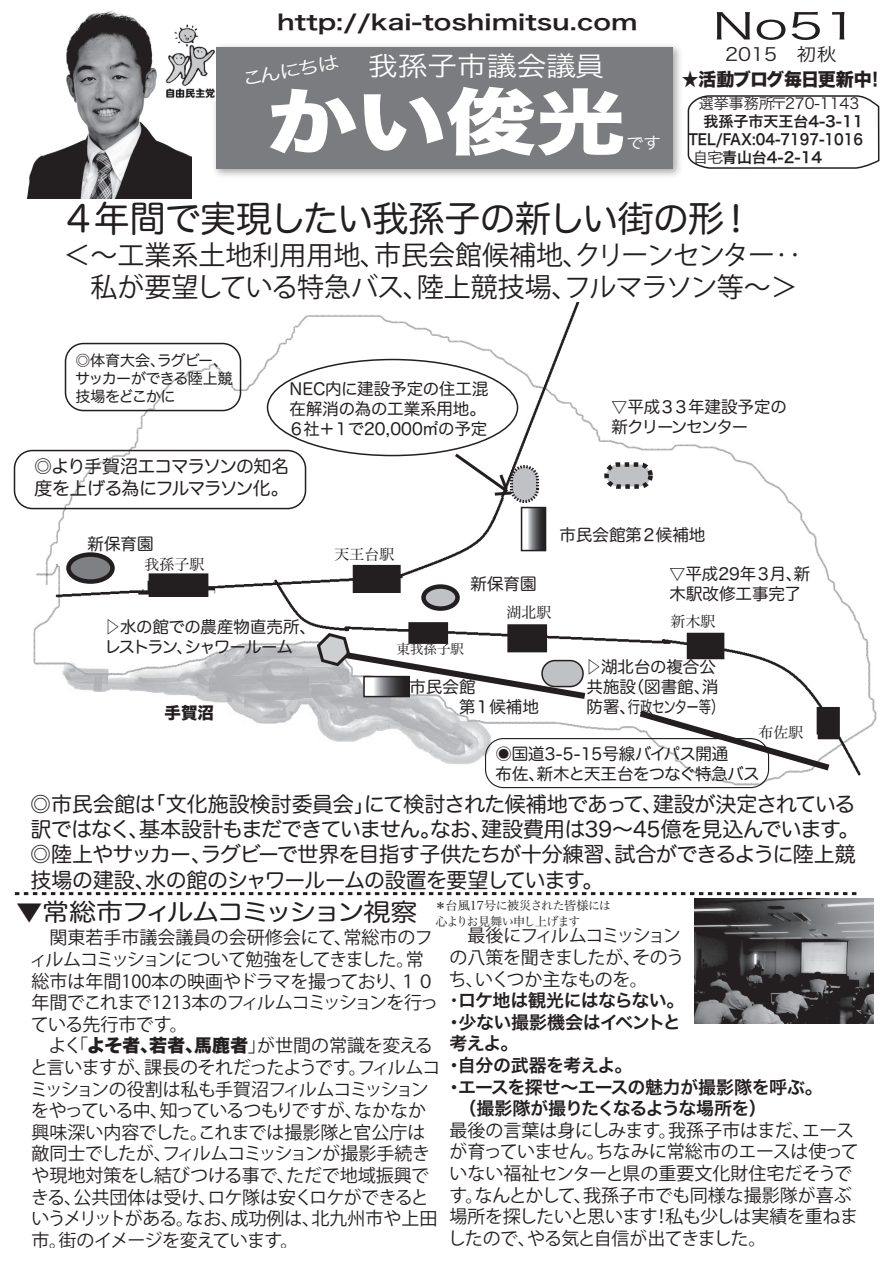
<style>
.page{position:relative;width:893px;height:1263px;background:#fff}
.page>*{position:absolute;margin:0;border:0;box-sizing:border-box;transform-origin:0 0}
.t1{font:72px "Hira Kaku Std W8";color:#fff;scale:1.25 1}
.t2{font:36px "Hira Maru Pro N W4";letter-spacing:-.025em;color:#231f20}
.t3{font:36px "HG Gothic E 83 pv RKSJ H";color:#231f20;scale:1.5 1}
.t4{font:27px/32.4px "Koz Go Pro";color:#231f20}
.t5{font:27px "Hira Kaku Pro W3";color:#fff;scale:1.1 1}
.t6{font:24.3px "Hira Maru Pro N W4";letter-spacing:-.085em;color:#231f20;scale:1.11 1}
.t7{font:21px/25.2px "Hira Maru Pro N W4";letter-spacing:-.03em;color:#231f20}
.t8{font:21px "Hira Kaku Pro W6";color:#231f20;scale:1.25 1}
.t9{font:18px/21.6px "Koz Go Pro";letter-spacing:-.02em;color:#231f20}
.t10{font:18px/21.6px "Hira Kaku Pro W6";letter-spacing:-.035em;color:#231f20}
.t11{font:18px/21.6px "Koz Go Pro";letter-spacing:-.05em;color:#231f20}
.t12{font:18px/21.6px "Hira Maru Pro N W4";letter-spacing:-.06em;color:#231f20}
.t13{font:18px "Hira Kaku Std W8";letter-spacing:-.03em;color:#231f20;scale:.9 1}
.t14{font:18px "HGS Gothic E 83 pv RKSJ H";color:#231f20;scale:1.1 1}
.t15{font:18px "DF Maru Gothic SB MP 83 pv RKSJ H";color:#fff;scale:1.25 1}
.t16{font:16.5px/19.8px "Hira Maru Pro W4";color:#231f20}
.t17{font:16.5px/19.8px "Hira Maru Pro N W4";letter-spacing:-.02em;color:#231f20}
.t18{font:16.5px/19.8px "Hira Maru Pro W4";letter-spacing:-.07em;color:#231f20}
.t19{font:16.5px/19.8px "Hira Maru Pro N W4";color:#231f20}
.t20{font:16.5px "Hira Kaku Std W8";color:#231f20}
.t21{font:16.5px "Hira Kaku Pro W3";color:#fff;scale:1.1 1}
.t22{font:15px/18px "Hira Maru Pro N W4";letter-spacing:-.045em;color:#231f20}
.t23{font:15px "Hira Kaku Pro N W6";color:#231f20}
.t24{font:15px "Hira Kaku Pro W6";color:#231f20;scale:.9 1}
.t25{font:15px "Hira Min Pro W3";color:#231f20}
.t26{font:15px "Hira Kaku Pro W3";color:#231f20}
.t27{font:13.5px "Hira Min Pro W3";color:#231f20}
.t28{font:12.15px/16.2px "Hira Min Pro W3";letter-spacing:-.055em;color:#231f20}
.s1{font-family:"DF Maru Gothic SB MP 83 pv RKSJ H"}
.s2{font-family:"Hira Kaku Pro W3"}
.s3{font-family:"Hira Kaku Std W8"}
.s4{font-family:"Koz Go Pro"}
</style>
<div class="page">
<img style="left:214px;top:45px;width:466px;height:131px">
<div style="left:217px;top:47px;width:456px;height:122px;background:#7a7c7f"></div>
<svg style="left:687px;top:95px;width:193px;height:74px"></svg>
<svg style="left:15px;top:892px;width:842px;height:3px"></svg>
<img style="left:694px;top:899px;width:179px;height:125px">
<img style="left:30px;top:303px;width:847px;height:483px">
<div style="left:512px;top:467px;width:26px;height:35px;background:#c0c1c4;border-radius:13px"></div>
<div style="left:510px;top:465px;width:29px;height:38px;border:3px dashed #231f20;border-radius:13px"></div>
<div style="left:606px;top:464px;width:45px;height:22px;background:#c0c1c4;border-radius:11px"></div>
<div style="left:604px;top:462px;width:49px;height:27px;border:4px dashed #231f20;border-radius:11px"></div>
<svg style="left:524px;top:510px;width:19px;height:38px"></svg>
<div style="left:521px;top:507px;width:25px;height:44px;border:2px solid #231f20"></div>
<svg style="left:453px;top:451px;width:60px;height:46px"></svg>
<svg style="left:69px;top:554px;width:43px;height:27px"></svg>
<div style="left:66px;top:552px;width:49px;height:32px;border:4px solid #231f20;border-radius:50%"></div>
<svg style="left:423px;top:586px;width:35px;height:22px"></svg>
<div style="left:421px;top:584px;width:39px;height:27px;border:4px solid #231f20;border-radius:50%"></div>
<div style="left:133px;top:598px;width:78px;height:14px;background:#fff"></div>
<div style="left:65px;top:343px;width:176px;height:68px;border:2px solid #231f20;border-radius:18px"></div>
<svg style="left:633px;top:706px;width:203px;height:69px"></svg>
<svg style="left:315px;top:631px;width:277px;height:72px"></svg>
<div style="left:14px;top:450px;width:292px;height:59px;border:2px solid #231f20;border-radius:18px"></div>
<div style="left:485px;top:738px;width:284px;height:50px;border:1px solid #231f20;border-radius:18px"></div>
<img style="left:26px;top:11px;width:166px;height:188px">
<img style="left:164px;top:24px;width:51px;height:77px">
<h2 class="t3" style="left:658px;top:-6px;width:135px">　No51</h2>
<p class="t14" style="left:676px;top:38px;width:147px"><span class="s1">　　</span>2015　初秋</p>
<p class="t26" style="left:699px;top:90px;width:162px">選挙事務所：〒270-1143</p>
<p class="t23" style="left:703px;top:108px;width:162px">我孫子市天王台4-3-11</p>
<p class="t24" style="left:688px;top:126px;width:196px">TEL/FAX:04-7197-1016</p>
<p class="t23" style="left:693px;top:144px;width:130px"><span class="s2">自宅：</span>青山台4-2-14</p>
<p class="t8" style="left:277px;top:4px;width:290px">http://kai-toshimitsu.com</p>
<p class="t15" style="left:239px;top:64px;width:81px;rotate:-11deg">こんにちは</p>
<h3 class="t5" style="left:368px;top:42px;width:216px">我孫子市議会議員</h3>
<p class="t13" style="left:666px;top:69px;width:241px">　★活動ブログ毎日更新中！</p>
<h1 class="t1" style="left:268px;top:82px;width:288px">かい俊光</h1>
<p class="t21" style="left:626px;top:128px;width:33px">です</p>
<h2 class="t2" style="left:61px;top:187px;width:695px">４年間で実現したい我孫子の新しい街の形！</h2>
<h3 class="t4" style="left:63px;top:239px;width:740px">＜～工業系土地利用用地、市民会館候補地、クリーンセンター‥　私が要望している特急バス、陸上競技場、フルマラソン等～＞</h3>
<p class="t22" style="left:75px;top:350px;width:159px">◎体育大会、ラグビー、サッカーができる陸上競技場をどこかに</p>
<p class="t16" style="left:288px;top:378px;width:202px">NEC内に建設予定の住工混在解消の為の工業系用地。<br>６社＋１で20,000㎡の予定</p>
<p class="t12" style="left:34px;top:455px;width:257px">◎より手賀沼エコマラソンの知名度を上げる為にフルマラソン化。</p>
<p class="t18" style="left:611px;top:396px;width:177px">▽平成３３年建設予定の新クリーンセンター</p>
<p class="t16" style="left:88px;top:533px;width:67px">新保育園</p>
<p class="t25" style="left:144px;top:551px;width:61px">我孫子駅</p>
<p class="t17" style="left:105px;top:616px;width:213px">▷水の館での農産物直売所、レストラン、シャワールーム</p>
<p class="t20" style="left:165px;top:704px;width:51px">手賀沼</p>
<p class="t25" style="left:335px;top:541px;width:62px">天王台駅</p>
<p class="t16" style="left:470px;top:573px;width:67px">新保育園</p>
<p class="t25" style="left:507px;top:599px;width:46px">湖北駅</p>
<p class="t27" style="left:396px;top:638px;width:69px">東我孫子駅</p>
<p class="t16" style="left:410px;top:676px;width:131px">市民会館<br>　　　第１候補地</p>
<p class="t16" style="left:560px;top:524px;width:164px">市民会館第２候補地　</p>
<p class="t19" style="left:669px;top:563px;width:143px">▽平成29年３月、新木駅改修工事完了</p>
<p class="t25" style="left:671px;top:608px;width:46px">新木駅</p>
<p class="t16" style="left:586px;top:656px;width:139px">▷湖北台の複合公共施設（図書館、消防署、行政センター等）</p>
<p class="t25" style="left:759px;top:719px;width:46px">布佐駅</p>
<p class="t17" style="left:495px;top:743px;width:266px">◉国道3-5-15号線バイパス開通<br>布佐、新木と天王台をつなぐ特急バス</p>
<p class="t7" style="left:30px;top:790px;width:831px">◎市民会館は「文化施設検討委員会」にて検討された候補地であって、建設が決定されている訳ではなく、基本設計もまだできていません。なお、建設費用は39～45億を見込んでいます。◎陸上やサッカー、ラグビーで世界を目指す子供たちが十分練習、試合ができるように陸上競技場の建設、水の館のシャワールームの設置を要望しています。</p>
<p class="t28" style="left:434px;top:896px;width:178px">＊台風17号に被災された皆様には心よりお見舞い申し上げます</p>
<h3 class="t6" style="left:16px;top:891px;width:363px">▼常総市フィルムコミッション視察</h3>
<p class="t9" style="left:30px;top:927px;width:412px">　関東若手市議会議員の会研修会にて、常総市のフィルムコミッションについて勉強をしてきました。常総市は年間100本の映画やドラマを撮っており、１０年間でこれまで1213本のフィルムコミッションを行っている先行市です。<br>　よく「<span class="s3">よそ者、若者、馬鹿者</span>」が世間の常識を変えると言いますが、課長のそれだったようです。フィルムコミッションの役割は私も手賀沼フィルムコミッションをやっている中、知っているつもりですが、なかなか興味深い内容でした。これまでは撮影隊と官公庁は敵同士でしたが、フィルムコミッションが撮影手続きや現地対策をし結びつける事で、ただで地域振興できる、公共団体は受け、ロケ隊は安くロケができるというメリットがある。なお、成功例は、北九州市や上田市。街のイメージを変えています。</p>
<p class="t11" style="left:449px;top:925px;width:237px">　最後にフィルムコミッションの八策を聞きましたが、そのうち、いくつか主なものを。</p>
<p class="t10" style="left:445px;top:989px;width:379px"><span class="s4">・</span>ロケ地は観光にはならない。<br>・少ない撮影機会はイベントと<br>考えよ。<br>・自分の武器を考えよ。<br>・エースを探せ～エースの魅力が撮影隊を呼ぶ。　（撮影隊が撮りたくなるような場所を）</p>
<p class="t9" style="left:448px;top:1120px;width:413px">最後の言葉は身にしみます。我孫子市はまだ、エースが育っていません。ちなみに常総市のエースは使っていない福祉センターと県の重要文化財住宅だそうです。なんとかして、我孫子市でも同様な撮影隊が喜ぶ場所を探したいと思います！私も少しは実績を重ねましたので、やる気と自信が出てきました。</p>
</div>
